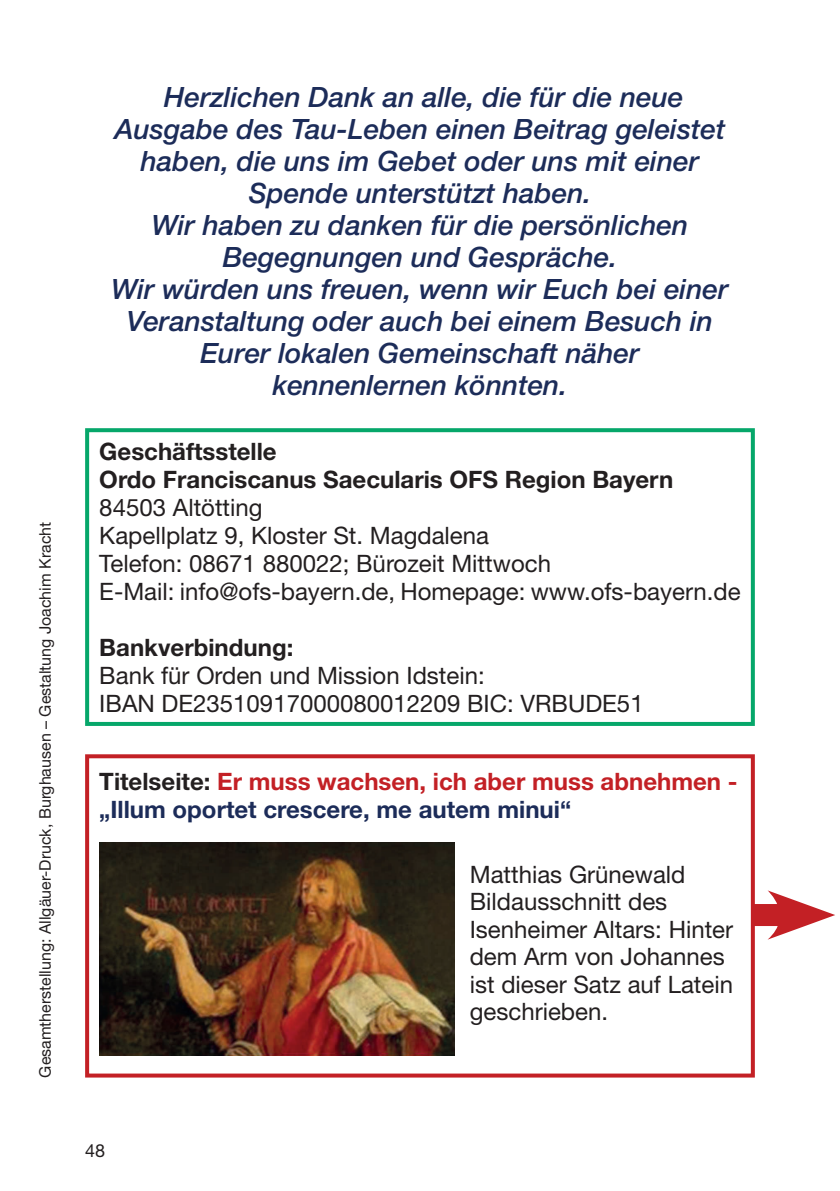
<style>
.page{position:relative;width:840px;height:1191px;background:#fff}
.page>*{position:absolute;margin:0;border:0;box-sizing:border-box;transform-origin:0 0}
.t1{font:italic 500 28px/32px "Helvetica Neue";color:#1c2c59;text-align:center}
.t2{font:24px/27.4px "Helvetica Neue";color:#231f20}
.t3{font:700 24px/28px "Helvetica Neue";color:#1c2c59}
.t4{font:700 24px/28px "Helvetica Neue";color:#231f20}
.t5{font:18px "Helvetica Neue";color:#231f20}
.t6{font:16px "Helvetica Neue";color:#231f20}
.s1{color:#231f20}
.s2{color:#c32025}
</style>
<div class="page">
<div style="left:85px;top:428px;width:669px;height:298px;background:#fff;border:4px solid #06a76a"></div>
<div style="left:714px;top:904px;width:80px;height:22px;background:#c32025"></div>
<svg style="left:767px;top:890px;width:67px;height:49px"></svg>
<div style="left:85px;top:754px;width:669px;height:323px;background:#fff;border:4px solid #c32025"></div>
<img style="left:99px;top:842px;width:355px;height:213px">
<p class="t6" style="left:35px;top:1077px;width:557px;rotate:-90deg">Gesamtherstellung: Allgäuer-Druck, Burghausen – Gestaltung Joachim Kracht</p>
<p class="t1" style="left:111px;top:81px;width:618px">Herzlichen Dank an alle, die für die neue Ausgabe des Tau-Leben einen Beitrag geleistet haben, die uns im Gebet oder uns mit einer Spende unterstützt haben.<br>Wir haben zu danken für die persönlichen Begegnungen und Gespräche.<br>Wir würden uns freuen, wenn wir Euch bei einer Veranstaltung oder auch bei einem Besuch in Eurer lokalen Gemeinschaft näher kennenlernen könnten.</p>
<p class="t4" style="left:99px;top:436px;width:575px">Geschäftsstelle<br>Ordo Franciscanus Saecularis OFS Region Bayern</p>
<p class="t2" style="left:99px;top:493px;width:642px;line-height:28px">84503 Altötting<br>Kapellplatz 9, Kloster St. Magdalena<br>Telefon: 08671 880022; Bürozeit Mittwoch<br>E-Mail: info@ofs-bayern.de, Homepage: www.ofs-bayern.de</p>
<p class="t4" style="left:99px;top:633px;width:195px">Bankverbindung:</p>
<p class="t2" style="left:99px;top:661px;width:545px;line-height:28px">Bank für Orden und Mission Idstein:<br>IBAN DE23510917000080012209 BIC: VRBUDE51</p>
<p class="t3" style="left:99px;top:767px;width:639px"><span class="s1">Titelseite:</span> <span class="s2">Er muss wachsen, ich aber muss abnehmen - </span>„Illum oportet crescere, me autem minui“</p>
<p class="t5" style="left:85px;top:1139px;width:22px">48</p>
<p class="t2" style="left:469px;top:860px;width:265px">Matthias Grünewald<br>Bildausschnitt des<br>Isenheimer Altars: Hinter dem Arm von Johannes ist dieser Satz auf Latein geschrieben.</p>
</div>
